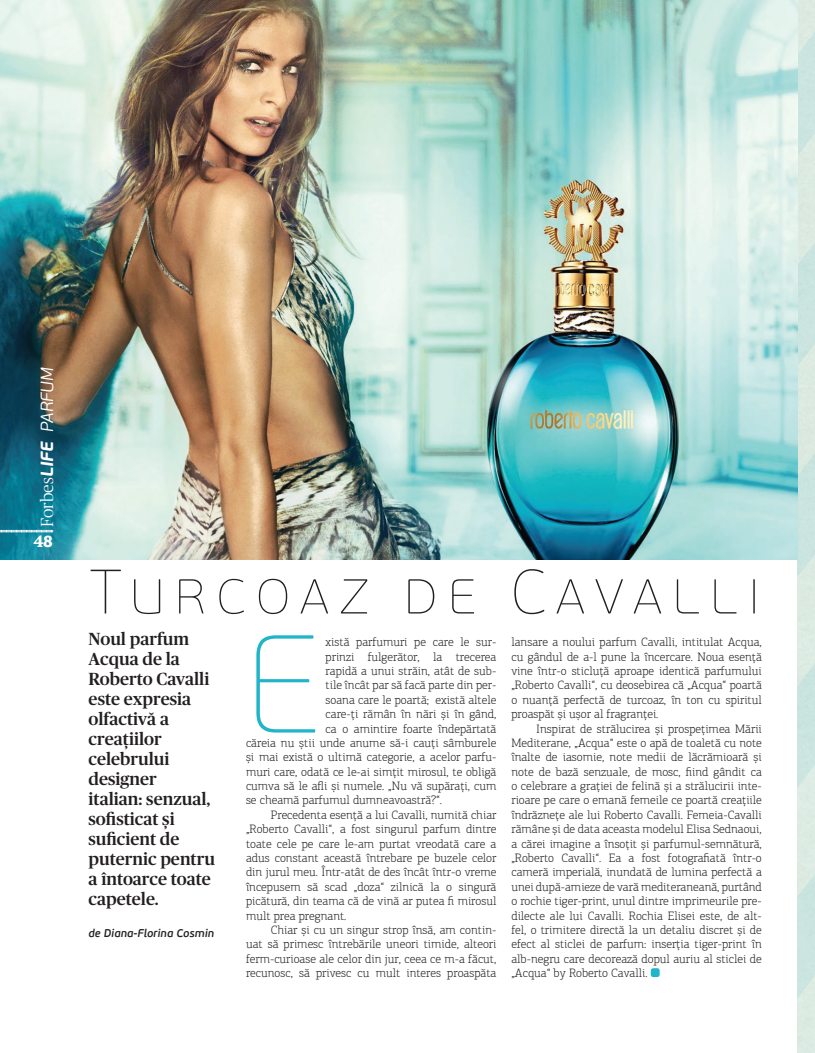
<style>
.page{position:relative;width:815px;height:1053px;background:#fff}
.page>*{position:absolute;margin:0;border:0;box-sizing:border-box;transform-origin:0 0}
.Body_Text{font:138.62px "PF Beau Sans Pro X Thin";color:#20b5c9}
.Titlu_subtire{font:62.5px "PF Beau Sans Pro X Thin";letter-spacing:.16em;color:#231f20}
.Chapeux{font:500 17.5px/20px "Publico Headline";color:#231f20}
.t1{font:300 17.5px "Publico Headline";color:#fff}
.t2{font:900 16.25px "PF Agora Serif Pro";color:#fff}
.Body_Text-2{font:300 12.25px/14.4px "PF Agora Slab Pro";color:#231f20;text-align:justify}
.Semnatura{font:italic 600 11.25px "PF Beau Sans Pro";color:#231f20}
.s1{font-family:"PF Beau Sans Pro";font-weight:700;font-style:italic}
.s2{font-family:"PF Beau Sans Pro";font-style:italic}
</style>
<div class="page">
<div style="left:797px;top:0;width:18px;height:1052px;background:linear-gradient(to bottom,#d3e7e0,#d5e8e1)"></div>
<img style="left:0;top:0;width:797px;height:560px">
<svg style="left:0;top:530px;width:54px;height:2px"></svg>
<div style="left:651px;top:968px;width:9px;height:8px;background:#20b5c9;border-radius:2px"></div>
<p class="t1" style="left:35px;top:527px;width:161px;rotate:-90deg">Forbes<span class="s1">LIFE</span> <span class="s2">PARFUM</span></p>
<p class="t2" style="left:33px;top:531px;width:21px">48</p>
<p class="Titlu_subtire" style="left:90px;top:556px;width:672px">Turcoaz de Cavalli</p>
<p class="Chapeux" style="left:89px;top:627px;width:128px">Noul parfum<br>Acqua de la<br>Roberto Cavalli este expresia olfactivă a creațiilor celebrului designer italian: senzual, sofisticat și suficient de puternic pentru a întoarce toate capetele.</p>
<p class="Semnatura" style="left:89px;top:926px;width:127px">de Diana-Florina Cosmin</p>
<p class="Body_Text" style="left:246px;top:606px;width:74px">E</p>
<p class="Body_Text-2" style="left:326px;top:635px;width:172px">xistă parfumuri pe care le sur-</p>
<p class="Body_Text-2" style="left:326px;top:649px;width:172px">prinzi fulgerător, la trecerea</p>
<p class="Body_Text-2" style="left:326px;top:663px;width:172px">rapidă a unui străin, atât de sub-</p>
<p class="Body_Text-2" style="left:326px;top:678px;width:172px">tile încât par să facă parte din per-</p>
<p class="Body_Text-2" style="left:326px;top:692px;width:172px">soana care le poartă; există altele</p>
<p class="Body_Text-2" style="left:326px;top:706px;width:172px">care-ți rămân în nări și în gând,</p>
<p class="Body_Text-2" style="left:326px;top:721px;width:172px">ca o amintire foarte îndepărtată</p>
<p class="Body_Text-2" style="left:246px;top:735px;width:252px">căreia nu știi unde anume să-i cauți sâmburele</p>
<p class="Body_Text-2" style="left:246px;top:750px;width:252px">și mai există o ultimă categorie, a acelor parfu-</p>
<p class="Body_Text-2" style="left:246px;top:764px;width:252px">muri care, odată ce le-ai simțit mirosul, te obligă</p>
<p class="Body_Text-2" style="left:246px;top:778px;width:252px">cumva să le afli și numele. „Nu vă supărați, cum</p>
<p class="Body_Text-2" style="left:246px;top:793px;width:198px">se cheamă parfumul dumneavoastră?“.</p>
<p class="Body_Text-2" style="left:246px;top:807px;width:252px;text-indent:25px">Precedenta esență a lui Cavalli, numită chiar „Roberto Cavalli“, a fost singurul parfum dintre toate cele pe care le-am purtat vreodată care a adus constant această întrebare pe buzele celor din jurul meu. Într-atât de des încât într-o vreme începusem să scad „doza“ zilnică la o singură picătură, din teama că de vină ar putea fi mirosul mult prea pregnant.</p>
<p class="Body_Text-2" style="left:246px;top:922px;width:252px;text-indent:25px">Chiar și cu un singur strop însă, am contin&shy;uat să primesc întrebările uneori timide, alteori ferm-curioase ale celor din jur, ceea ce m-a făcut, recunosc, să privesc cu mult interes proaspăta</p>
<p class="Body_Text-2" style="left:511px;top:635px;width:252px">lansare a noului parfum Cavalli, intitulat Acqua, cu gândul de a-l pune la încercare. Noua esență vine într-o sticluță aproape identică parfumului „Roberto Cavalli“, cu deosebirea că „Acqua“ poartă o nuanță perfectă de turcoaz, în ton cu spiritul proaspăt și ușor al fragranței.</p>
<p class="Body_Text-2" style="left:511px;top:721px;width:252px;text-indent:25px">Inspirat de strălucirea și prospețimea Mării Mediterane, „Acqua“ este o apă de toaletă cu note înalte de iasomie, note medii de lăcrămioară și note de bază senzuale, de mosc, fiind gândit ca o celebrare a grației de felină și a strălucirii inte&shy;rioare pe care o emană femeile ce poartă creațiile îndrăznețe ale lui Roberto Cavalli. Femeia-Cavalli rămâne și de data aceasta modelul Elisa Sednaoui, a cărei imagine a însoțit și parfumul-semnătură, „Roberto Cavalli“. Ea a fost fotografiată într-o cameră imperială, inundată de lumina perfectă a unei după-amieze de vară mediteraneană, purtând o rochie tiger-print, unul dintre imprimeurile pre&shy;dilecte ale lui Cavalli. Rochia Elisei este, de alt&shy;fel, o trimitere directă la un detaliu discret și de efect al sticlei de parfum: inserția tiger-print în alb-negru care decorează dopul auriu al sticlei de „Acqua“ by Roberto Cavalli.</p>
</div>
